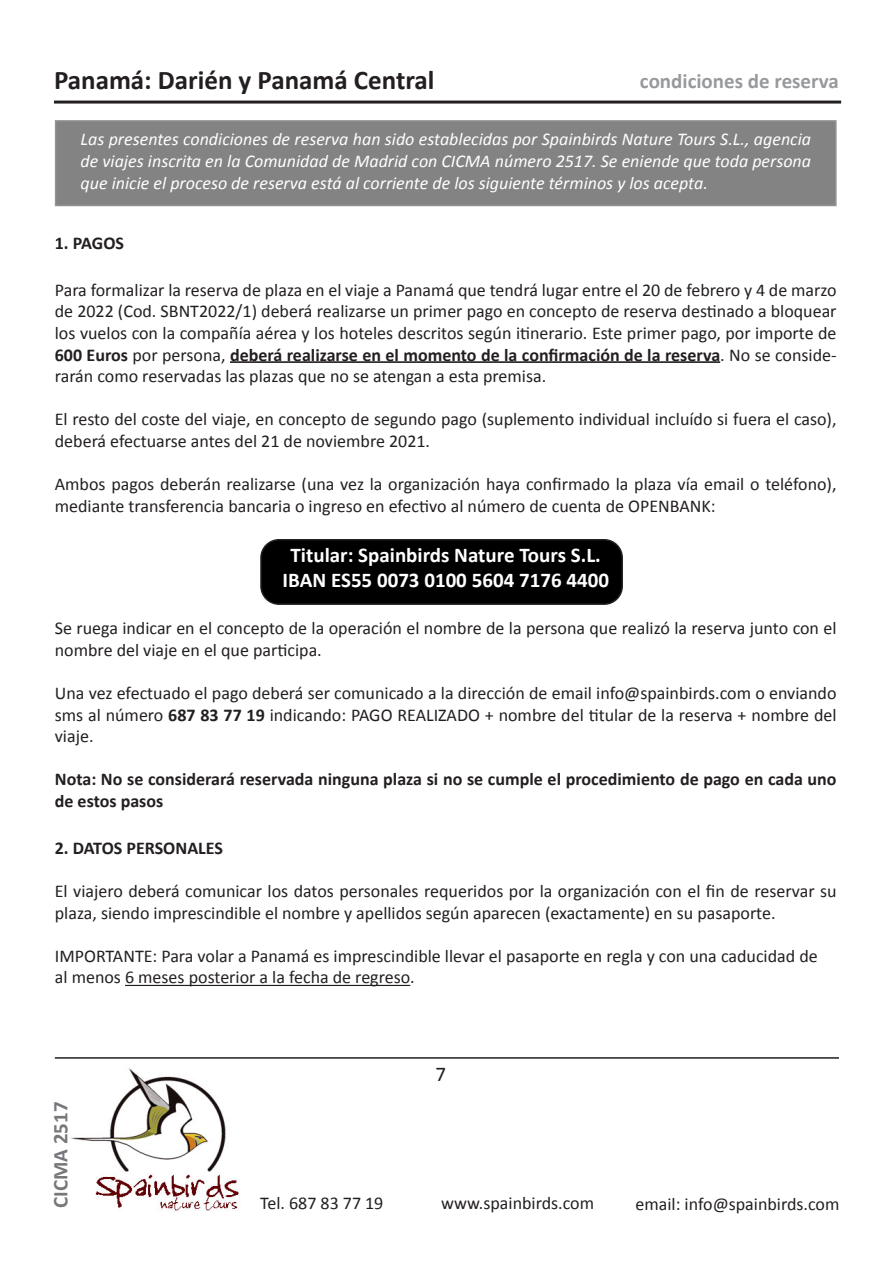
<style>
.page{position:relative;width:893px;height:1263px;background:#fff}
.page>*{position:absolute;margin:0;border:0;box-sizing:border-box;transform-origin:0 0}
.t1{font:700 27px "Calibri";color:#231f20}
.t2{font:700 21px "Calibri";color:#fff}
.t3{font:700 21px "Calibri";color:#97999c}
.t4{font:700 21px "Calibri";color:#76787b}
.t5{font:21px "Calibri";color:#231f20}
.t6{font:18px/21.6px "Calibri";color:#231f20}
.t7{font:italic 18px/21.6px "Calibri";color:#fff;text-align:justify}
.t8{font:700 18px/21.6px "Calibri";color:#231f20}
.s1{font-weight:700}
</style>
<div class="page">
<div style="left:261px;top:540px;width:361px;height:64px;background:#000;border-radius:18px"></div>
<div style="left:260px;top:539px;width:363px;height:66px;border:2px solid #231f20;border-radius:18px"></div>
<hr style="left:230px;top:361px;width:490px;height:2px;background:#231f20">
<hr style="left:125px;top:985px;width:285px;height:1px;background:#231f20">
<hr style="left:54px;top:101px;width:787px;height:3px;background:#231f20">
<img style="left:70px;top:1068px;width:170px;height:143px">
<hr style="left:55px;top:1057px;width:784px;height:2px;background:#231f20">
<div style="left:56px;top:121px;width:780px;height:84px;background:#838383"></div>
<p class="t1" style="left:54px;top:64px;width:382px">Panamá: Darién y Panamá Central</p>
<p class="t3" style="left:640px;top:68px;width:200px">condiciones de reserva</p>
<p class="t7" style="left:81px;top:128px;width:732px">Las presentes condiciones de reserva han sido establecidas por Spainbirds Nature Tours S.L., agencia de viajes inscrita en la Comunidad de Madrid con CICMA número 2517. Se eniende que toda persona que inicie el proceso de reserva está al corriente de los siguiente términos y los acepta.</p>
<p class="t8" style="left:55px;top:231px;width:71px">1. PAGOS</p>
<p class="t6" style="left:55px;top:278px;width:783px;text-align:justify">Para formalizar la reserva de plaza en el viaje a Panamá que tendrá lugar entre el 20 de febrero y 4 de marzo de 2022 (Cod. SBNT2022/1) deberá realizarse un primer pago en concepto de reserva destinado a bloquear los vuelos con la compañía aérea y los hoteles descritos según itinerario. Este primer pago, por importe de <span class="s1">600 Euros</span> por persona, <span class="s1">deberá realizarse en el momento de la confirmación de la reserva</span>. No se conside&shy;rarán como reservadas las plazas que no se atengan a esta premisa.</p>
<p class="t6" style="left:55px;top:408px;width:783px">El resto del coste del viaje, en concepto de segundo pago (suplemento individual incluído si fuera el caso), deberá efectuarse antes del 21 de noviembre 2021.</p>
<p class="t6" style="left:55px;top:472px;width:783px">Ambos pagos deberán realizarse (una vez la organización haya confirmado la plaza vía email o teléfono), mediante transferencia bancaria o ingreso en efectivo al número de cuenta de OPENBANK:</p>
<p class="t2" style="left:291px;top:542px;width:312px">Titular: Spainbirds Nature Tours S.L.</p>
<p class="t2" style="left:283px;top:567px;width:328px">IBAN ES55 0073 0100 5604 7176 4400</p>
<p class="t6" style="left:55px;top:616px;width:783px">Se ruega indicar en el concepto de la operación el nombre de la persona que realizó la reserva junto con el nombre del viaje en el que participa.</p>
<p class="t6" style="left:55px;top:681px;width:783px;text-align:justify">Una vez efectuado el pago deberá ser comunicado a la dirección de email info@spainbirds.com o enviando sms al número <span class="s1">687 83 77 19</span> indicando: PAGO REALIZADO + nombre del titular de la reserva + nombre del viaje.</p>
<p class="t8" style="left:55px;top:768px;width:783px">Nota: No se considerará reservada ninguna plaza si no se cumple el procedimiento de pago en cada uno de estos pasos</p>
<p class="t8" style="left:55px;top:836px;width:170px">2. DATOS PERSONALES</p>
<p class="t6" style="left:55px;top:879px;width:783px">El viajero deberá comunicar los datos personales requeridos por la organización con el fin de reservar su plaza, siendo imprescindible el nombre y apellidos según aparecen (exactamente) en su pasaporte.</p>
<p class="t6" style="left:55px;top:944px;width:764px">IMPORTANTE: Para volar a Panamá es imprescindible llevar el pasaporte en regla y con una caducidad de</p>
<p class="t6" style="left:55px;top:966px;width:361px">al menos 6 meses posterior a la fecha de regreso.</p>
<p class="t4" style="left:48px;top:1208px;width:108px;rotate:-90deg">CICMA 2517</p>
<p class="t5" style="left:436px;top:1061px;width:12px">7</p>
<p class="t6" style="left:441px;top:1191px;width:154px">www.spainbirds.com</p>
<p class="t6" style="left:260px;top:1192px;width:125px">Tel. 687 83 77 19</p>
<p class="t6" style="left:635px;top:1192px;width:205px">email: info@spainbirds.com</p>
</div>
